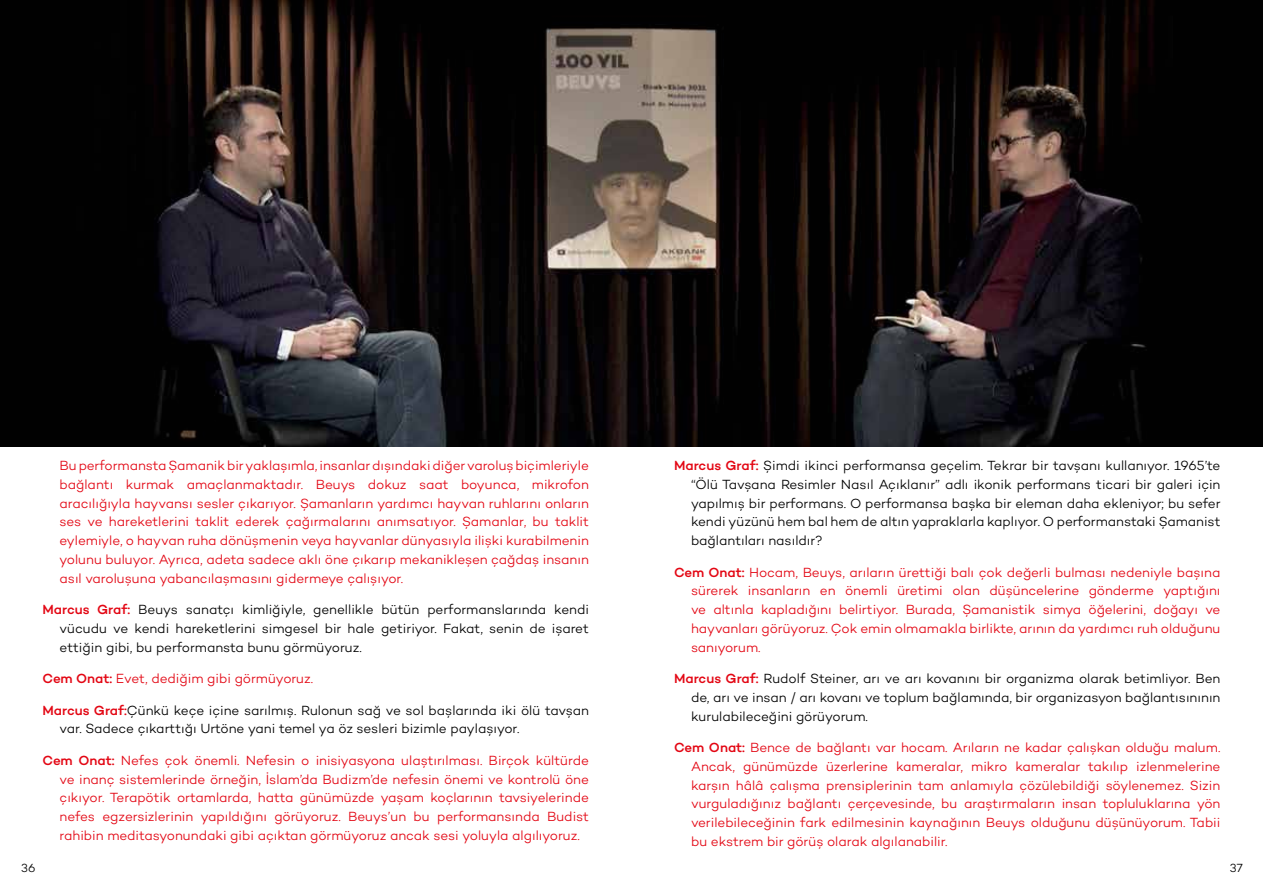
<style>
.page{position:relative;width:1263px;height:893px;background:#fff}
.page>*{position:absolute;margin:0;border:0;box-sizing:border-box;transform-origin:0 0}
.t1{font:300 13.5px/18.8px "Campton";color:#e30613;text-align:justify}
.t2{font:300 13.5px/18.8px "Campton";color:#000;text-align:justify}
.t3{font:300 12px "Campton";color:#000}
.s1{font-weight:500;color:#e30613}
.s2{font-weight:500}
</style>
<div class="page">
<img style="left:0;top:0;width:1263px;height:446px">
<p class="t1" style="left:60px;top:456px;width:531px">Bu performansta Şamanik bir yaklaşımla, insanlar dışındaki diğer varoluş biçimleriyle bağlantı kurmak amaçlanmaktadır. Beuys dokuz saat boyunca, mikrofon aracılığıyla hayvansı sesler çıkarıyor. Şamanların yardımcı hayvan ruhlarını onların ses ve hareketlerini taklit ederek çağırmalarını anımsatıyor. Şamanlar, bu taklit eylemiyle, o hayvan ruha dönüşmenin veya hayvanlar dünyasıyla ilişki kurabilmenin yolunu buluyor. Ayrıca, adeta sadece aklı öne çıkarıp mekanikleşen çağdaş insanın asıl varoluşuna yabancılaşmasını gidermeye çalışıyor.</p>
<p class="t2" style="left:60px;top:600px;width:531px;text-indent:-17px"><span class="s1">Marcus Graf:</span> Beuys sanatçı kimliğiyle, genellikle bütün performanslarında kendi vücudu ve kendi hareketlerini simgesel bir hale getiriyor. Fakat, senin de işaret ettiğin gibi, bu performansta bunu görmüyoruz.</p>
<p class="t1" style="left:43px;top:669px;width:272px"><span class="s2">Cem Onat:</span> Evet, dediğim gibi görmüyoruz.</p>
<p class="t2" style="left:60px;top:700px;width:531px;text-indent:-17px"><span class="s1">Marcus Graf:</span>Çünkü keçe içine sarılmış. Rulonun sağ ve sol başlarında iki ölü tavşan var. Sadece çıkarttığı Urtöne yani temel ya öz sesleri bizimle paylaşıyor.</p>
<p class="t1" style="left:60px;top:751px;width:531px;text-indent:-17px"><span class="s2">Cem Onat:</span> Nefes çok önemli. Nefesin o inisiyasyona ulaştırılması. Birçok kültürde ve inanç sistemlerinde örneğin, İslam’da Budizm’de nefesin önemi ve kontrolü öne çıkıyor. Terapötik ortamlarda, hatta günümüzde yaşam koçlarının tavsiyelerinde nefes egzersizlerinin yapıldığını görüyoruz. Beuys’un bu performansında Budist rahibin meditasyonundaki gibi açıktan görmüyoruz ancak sesi yoluyla algılıyoruz.</p>
<p class="t2" style="left:691px;top:456px;width:531px;text-indent:-17px"><span class="s1">Marcus Graf:</span> Şimdi ikinci performansa geçelim. Tekrar bir tavşanı kullanıyor. 1965’te “Ölü Tavşana Resimler Nasıl Açıklanır” adlı ikonik performans ticari bir galeri için yapılmış bir performans. O performansa başka bir eleman daha ekleniyor; bu sefer kendi yüzünü hem bal hem de altın yapraklarla kaplıyor. O performanstaki Şamanist bağlantıları nasıldır?</p>
<p class="t1" style="left:691px;top:562px;width:531px;text-indent:-17px"><span class="s2">Cem Onat:</span> Hocam, Beuys, arıların ürettiği balı çok değerli bulması nedeniyle başına sürerek insanların en önemli üretimi olan düşüncelerine gönderme yaptığını ve altınla kapladığını belirtiyor. Burada, Şamanistik simya öğelerini, doğayı ve hayvanları görüyoruz. Çok emin olmamakla birlikte, arının da yardımcı ruh olduğunu sanıyorum.</p>
<p class="t2" style="left:691px;top:669px;width:531px;text-indent:-17px"><span class="s1">Marcus Graf:</span> Rudolf Steiner, arı ve arı kovanını bir organizma olarak betimliyor. Ben de, arı ve insan / arı kovanı ve toplum bağlamında, bir organizasyon bağlantısınının kurulabileceğini görüyorum.</p>
<p class="t1" style="left:691px;top:738px;width:531px;text-indent:-17px"><span class="s2">Cem Onat:</span> Bence de bağlantı var hocam. Arıların ne kadar çalışkan olduğu malum.<br>Ancak, günümüzde üzerlerine kameralar, mikro kameralar takılıp izlenmelerine karşın hâlâ çalışma prensiplerinin tam anlamıyla çözülebildiği söylenemez. Sizin vurguladığınız bağlantı çerçevesinde, bu araştırmaların insan topluluklarına yön verilebileceğinin fark edilmesinin kaynağının Beuys olduğunu düşünüyorum. Tabii bu ekstrem bir görüş olarak algılanabilir.</p>
<p class="t3" style="left:21px;top:860px;width:16px">36</p>
<p class="t3" style="left:1230px;top:860px;width:14px">37</p>
</div>
